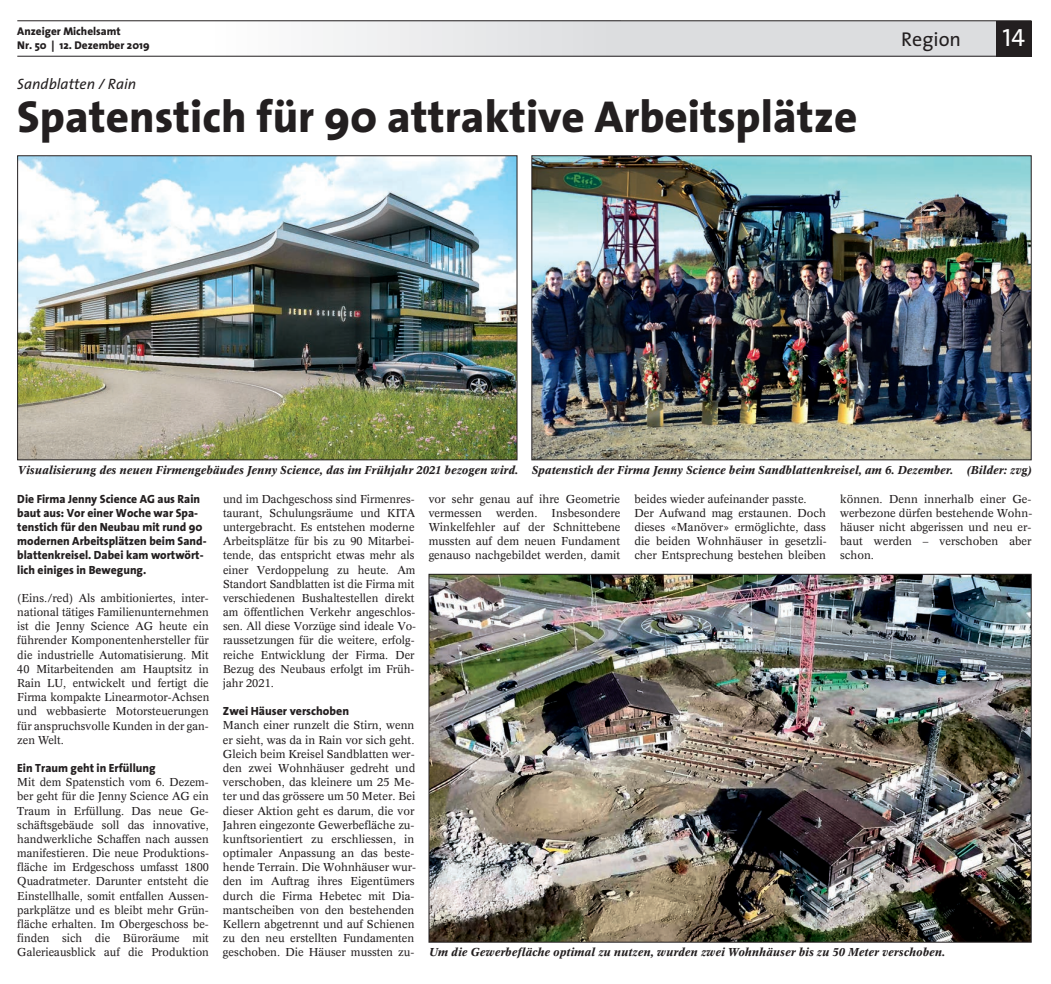
<style>
.page{position:relative;width:1051px;height:984px;background:#fff}
.page>*{position:absolute;margin:0;border:0;box-sizing:border-box;transform-origin:0 0}
.t1{font:800 45px "The Sans";color:#231f20}
.t2{font:25px "The Sans Caps";color:#fff}
.t3{font:20px "The Sans";color:#231f20}
.t4{font:italic 15px "The Sans";color:#231f20}
.t5{font:800 11.88px/14.1px "The Sans";color:#231f20}
.t6{font:11.25px/14.1px "Concorde";color:#231f20;text-align:justify}
.t7{font:italic 700 11.25px "Concorde";color:#231f20}
.t8{font:800 11.25px/14.1px "The Sans";color:#231f20}
</style>
<div class="page">
<div style="left:620px;top:21px;width:411px;height:35px;background:#dcdddf"></div>
<div style="left:209px;top:21px;width:411px;height:35px;background:linear-gradient(to right,#fff,#dbdcdf)"></div>
<div style="left:995px;top:21px;width:36px;height:35px;background:#231f20"></div>
<hr style="left:17px;top:20px;width:1014px;height:1px;background:#231f20">
<hr style="left:17px;top:56px;width:1014px;height:1px;background:#231f20">
<img style="left:19px;top:157px;width:496px;height:301px">
<div style="left:17px;top:155px;width:500px;height:305px;border:1px solid #231f20"></div>
<img style="left:430px;top:576px;width:599px;height:364px">
<img style="left:533px;top:157px;width:496px;height:301px">
<div style="left:531px;top:155px;width:500px;height:305px;border:1px solid #231f20"></div>
<p class="t8" style="left:17px;top:23px;width:134px">Anzeiger Michelsamt<br>Nr. 50 | 12. Dezember 2019</p>
<h2 class="t2" style="left:1002px;top:17px;width:24px">14</h2>
<h3 class="t4" style="left:17px;top:71px;width:121px">Sandblatten / Rain</h3>
<h1 class="t1" style="left:17px;top:79px;width:841px">Spatenstich für 90 attraktive Arbeitsplätze</h1>
<h3 class="t3" style="left:900px;top:23px;width:61px">Region</h3>
<p class="t7" style="left:17px;top:464px;width:502px">Visualisierung des neuen Firmengebäudes Jenny Science, das im Frühjahr 2021 bezogen wird.</p>
<p class="t7" style="left:531px;top:464px;width:501px">Spatenstich der Firma Jenny Science beim Sandblattenkreisel, am 6. Dezember. (Bilder: zvg)</p>
<p class="t6" style="left:428px;top:491px;width:193px">vor sehr genau auf ihre Geometrie vermessen</p>
<p class="t5" style="left:17px;top:491px;width:191px">Die Firma Jenny Science AG aus Rain baut aus: Vor einer Woche war Spa&shy;tenstich für den Neubau mit rund 90 modernen Arbeitsplätzen beim Sand&shy;blattenkreisel. Dabei kam wortwört&shy;lich einiges in Bewegung.</p>
<p class="t6" style="left:17px;top:591px;width:193px">(Eins./red) Als ambitioniertes, inter&shy;national tätiges Familienunternehmen ist die Jenny Science AG heute ein führender Komponentenhersteller für die industrielle Automatisierung. Mit 40 Mitarbeitenden am Hauptsitz in Rain LU, entwickelt und fertigt die Firma kompakte Linearmotor-Achsen und webbasierte Motorsteuerungen für anspruchsvolle Kunden in der gan&shy;zen Welt.</p>
<p class="t5" style="left:17px;top:761px;width:140px">Ein Traum geht in Erfüllung</p>
<p class="t6" style="left:17px;top:775px;width:193px">Mit dem Spatenstich vom 6. Dezem&shy;ber geht für die Jenny Science AG ein Traum in Erfüllung. Das neue Ge&shy;schäftsgebäude soll das innovative, handwerkliche Schaffen nach aussen manifestieren. Die neue Produktions&shy;fläche im Erdgeschoss umfasst 1800<br>Quadratmeter. Darunter entsteht die Einstellhalle, somit entfallen Aussen&shy;parkplätze und es bleibt mehr Grün&shy;fläche erhalten. Im Obergeschoss be&shy;finden sich die Büroräume mit Galerieausblick auf die Produktion</p>
<p class="t6" style="left:634px;top:491px;width:194px;text-align:left">beides wieder aufeinander passte.<br>Der Aufwand mag erstaunen. Doch dieses «Manöver» ermöglichte, dass die beiden Wohnhäuser in gesetzli&shy;cher Entsprechung bestehen bleiben</p>
<p class="t6" style="left:839px;top:491px;width:194px">können. Denn innerhalb einer Ge&shy;werbezone dürfen bestehende Wohn&shy;häuser nicht abgerissen und neu er&shy;baut werden – verschoben aber schon.</p>
<p class="t6" style="left:223px;top:491px;width:194px;text-align:left">und im Dachgeschoss sind Firmenres&shy;taurant, Schulungsräume und KITA untergebracht. Es entstehen moderne Arbeitsplätze für bis zu 90 Mitarbei&shy;tende, das entspricht etwas mehr als einer Verdoppelung zu heute. Am Standort Sandblatten ist die Firma mit verschiedenen Bushaltestellen direkt am öffentlichen Verkehr angeschlos&shy;sen. All diese Vorzüge sind ideale Vo&shy;raussetzungen für die weitere, erfolg&shy;reiche Entwicklung der Firma. Der Bezug des Neubaus erfolgt im Früh&shy;jahr 2021.</p>
<p class="t5" style="left:223px;top:704px;width:128px">Zwei Häuser verschoben</p>
<p class="t6" style="left:223px;top:718px;width:195px;text-align:left">Manch einer runzelt die Stirn, wenn er sieht, was da in Rain vor sich geht.<br>Gleich beim Kreisel Sandblatten wer&shy;den zwei Wohnhäuser gedreht und verschoben, das kleinere um 25 Me&shy;ter und das grössere um 50 Meter. Bei dieser Aktion geht es darum, die vor Jahren eingezonte Gewerbefläche zu&shy;kunftsorientiert zu erschliessen, in optimaler Anpassung an das beste&shy;hende Terrain. Die Wohnhäuser wur&shy;den im Auftrag ihres Eigentümers durch die Firma Hebetec mit Dia&shy;mantscheiben von den bestehenden Kellern abgetrennt und auf Schienen zu den neu erstellten Fundamenten geschoben. Die Häuser mussten zu-</p>
<p class="t6" style="left:428px;top:506px;width:193px;text-indent:123px">Insbesondere Winkelfehler auf der Schnittebene mussten auf dem neuen Fundament genauso nachgebildet werden, damit</p>
<p class="t6" style="left:496px;top:506px;width:43px">werden.</p>
<p class="t7" style="left:428px;top:945px;width:517px">Um die Gewerbefläche optimal zu nutzen, wurden zwei Wohnhäuser bis zu 50 Meter verschoben.</p>
</div>
